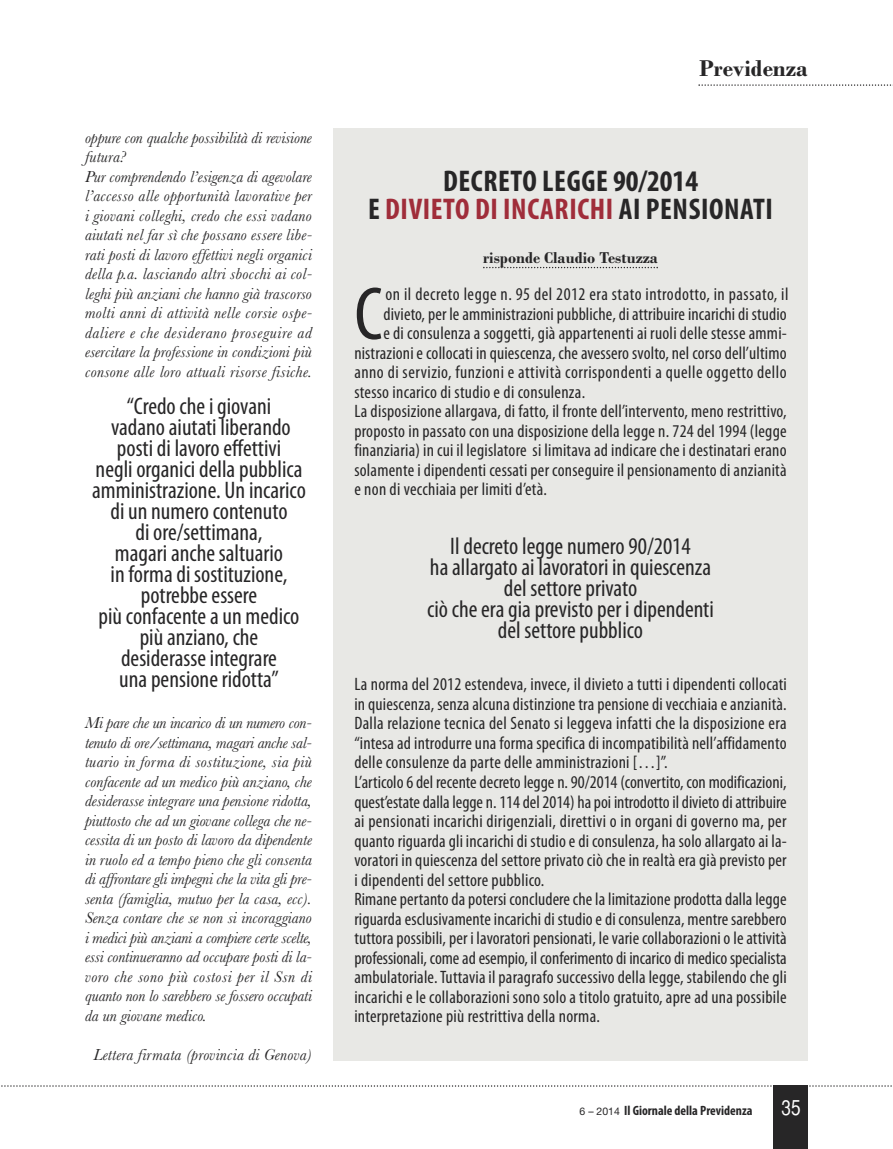
<style>
.page{position:relative;width:893px;height:1149px;background:#fff}
.page>*{position:absolute;margin:0;border:0;box-sizing:border-box;transform-origin:0 0}
.t1{font:condensed 75.75px "Myriad Pro";color:#272627}
.t2{font:700 condensed 30px/28.5px "Myriad Pro";letter-spacing:.02em;color:#272627;text-align:center}
.t3{font:condensed 24px/21px "Myriad Pro";color:#272627;text-align:center}
.t4{font:700 24px "Bodoni";color:#272627}
.t5{font:21px "Helvetica CY Plain";color:#fff}
.t6{font:condensed 18px/19.5px "Myriad Pro";letter-spacing:.01em;color:#272627}
.t7{font:condensed 18px "Myriad Pro";letter-spacing:.03em;color:#272627}
.t8{font:italic 16.5px/19.5px "Baskerville";letter-spacing:.01em;color:#272627}
.t9{font:700 16.5px "Bodoni";color:#272627}
.t10{font:700 condensed 13.5px "Myriad Pro";color:#272627}
.s1{color:#a02d3a}
.s2{font-family:"Helvetica Neue";font-weight:400;font-stretch:normal;font-size:10.5px}
</style>
<div class="page">
<div style="left:774px;top:1084px;width:34px;height:64px;background:#272627"></div>
<svg style="left:1px;top:1084px;width:891px;height:2px"></svg>
<div style="left:333px;top:128px;width:475px;height:932px;background:#e8e8e5"></div>
<svg style="left:698px;top:84px;width:195px;height:2px"></svg>
<svg style="left:483px;top:267px;width:175px;height:1px"></svg>
<p class="t8" style="left:85px;top:129px;width:229px">oppure con qualche possibilità di revisione futura?<br>Pur comprendendo l’esigenza di agevolare l’accesso alle opportunità lavorative per i giovani colleghi, credo che essi vadano aiutati nel far sì che possano essere libe&shy;rati posti di lavoro effettivi negli organici della p.a. lasciando altri sbocchi ai col&shy;leghi più anziani che hanno già trascorso molti anni di attività nelle corsie ospe&shy;daliere e che desiderano proseguire ad esercitare la professione in condizioni più consone alle loro attuali risorse fisiche.</p>
<p class="t3" style="left:92px;top:397px;width:215px">“Credo che i giovani<br>vadano aiutati liberando posti di lavoro effettivi<br>negli organici della pubblica amministrazione. Un incarico di un numero contenuto<br>di ore/settimana,<br>magari anche saltuario<br>in forma di sostituzione, potrebbe essere<br>più confacente a un medico più anziano, che<br>desiderasse integrare<br>una pensione ridotta”</p>
<p class="t8" style="left:85px;top:714px;width:228px;text-align:justify">Mi pare che un incarico di un numero con&shy;tenuto di ore/settimana, magari anche sal&shy;tuario in forma di sostituzione, sia più confacente ad un medico più anziano, che desiderasse integrare una pensione ridotta, piuttosto che ad un giovane collega che ne&shy;cessita di un posto di lavoro da dipendente in ruolo ed a tempo pieno che gli consenta di affrontare gli impegni che la vita gli pre&shy;senta (famiglia, mutuo per la casa, ecc).<br>Senza contare che se non si incoraggiano i medici più anziani a compiere certe scelte, essi continueranno ad occupare posti di la&shy;voro che sono più costosi per il Ssn di quanto non lo sarebbero se fossero occupati da un giovane medico.</p>
<p class="t8" style="left:93px;top:1046px;width:220px">Lettera firmata (provincia di Genova)</p>
<p class="t4" style="left:699px;top:60px;width:110px">Previdenza</p>
<p class="t2" style="left:368px;top:168px;width:406px">DECRETO LEGGE 90/2014<br>E <span class="s1">DIVIETO DI INCARICHI</span> AI PENSIONATI</p>
<p class="t9" style="left:483px;top:251px;width:176px">risponde Claudio Testuzza</p>
<p class="t1" style="left:354px;top:286px;width:30px">C</p>
<p class="t7" style="left:385px;top:287px;width:404px">on il decreto legge n. 95 del 2012 era stato introdotto, in passato, il</p>
<p class="t6" style="left:384px;top:305px;width:405px">divieto, per le amministrazioni pubbliche, di attribuire incarichi di studio</p>
<p class="t6" style="left:384px;top:325px;width:405px">e di consulenza a soggetti, già appartenenti ai ruoli delle stesse ammi-</p>
<p class="t6" style="left:354px;top:344px;width:434px">nistrazioni e collocati in quiescenza, che avessero svolto, nel corso dell’ultimo</p>
<p class="t7" style="left:354px;top:365px;width:434px">anno di servizio, funzioni e attività corrispondenti a quelle oggetto dello</p>
<p class="t6" style="left:354px;top:383px;width:232px">stesso incarico di studio e di consulenza.</p>
<p class="t6" style="left:354px;top:403px;width:434px">La disposizione allargava, di fatto, il fronte dell’intervento, meno restrittivo,</p>
<p class="t6" style="left:354px;top:422px;width:434px">proposto in passato con una disposizione della legge n. 724 del 1994 (legge</p>
<p class="t6" style="left:354px;top:442px;width:434px">finanziaria) in cui il legislatore si limitava ad indicare che i destinatari erano</p>
<p class="t6" style="left:354px;top:461px;width:434px">solamente i dipendenti cessati per conseguire il pensionamento di anzianità</p>
<p class="t6" style="left:354px;top:481px;width:194px">e non di vecchiaia per limiti d’età.</p>
<p class="t3" style="left:427px;top:537px;width:288px">Il decreto legge numero 90/2014<br>ha allargato ai lavoratori in quiescenza del settore privato<br>ciò che era gia previsto per i dipendenti del settore pubblico</p>
<p class="t6" style="left:354px;top:676px;width:434px">La norma del 2012 estendeva, invece, il divieto a tutti i dipendenti collocati in quiescenza, senza alcuna distinzione tra pensione di vecchiaia e anzianità.<br>Dalla relazione tecnica del Senato si leggeva infatti che la disposizione era “intesa ad introdurre una forma specifica di incompatibilità nell’affidamento delle consulenze da parte delle amministrazioni […]”.<br>L’articolo 6 del recente decreto legge n. 90/2014 (convertito, con modificazioni, quest’estate dalla legge n. 114 del 2014) ha poi introdotto il divieto di attribuire ai pensionati incarichi dirigenziali, direttivi o in organi di governo ma, per quanto riguarda gli incarichi di studio e di consulenza, ha solo allargato ai la&shy;voratori in quiescenza del settore privato ciò che in realtà era già previsto per i dipendenti del settore pubblico.<br>Rimane pertanto da potersi concludere che la limitazione prodotta dalla legge riguarda esclusivamente incarichi di studio e di consulenza, mentre sarebbero tuttora possibili, per i lavoratori pensionati, le varie collaborazioni o le attività professionali, come ad esempio, il conferimento di incarico di medico specialista ambulatoriale. Tuttavia il paragrafo successivo della legge, stabilendo che gli incarichi e le collaborazioni sono solo a titolo gratuito, apre ad una possibile interpretazione più restrittiva della norma.</p>
<p class="t10" style="left:580px;top:1104px;width:174px"><span class="s2">6 – 2014</span> Il Giornale della Previdenza</p>
<p class="t5" style="left:781px;top:1095px;width:21px">35</p>
</div>
